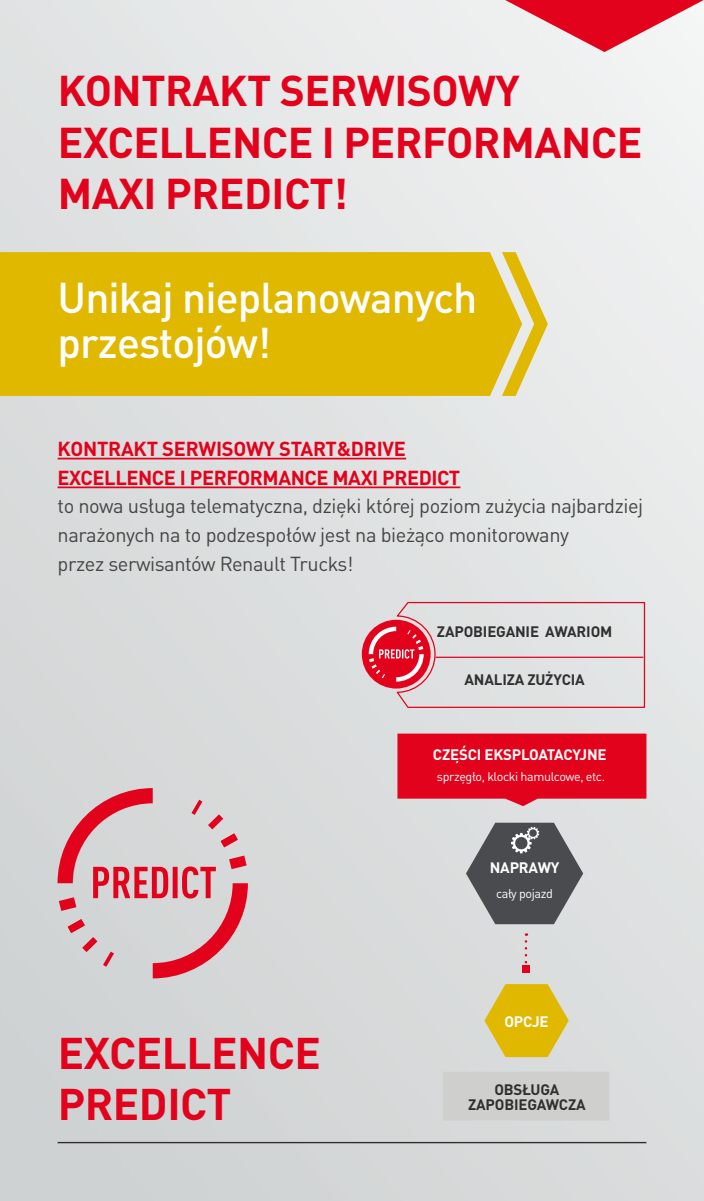
<style>
.page{position:relative;width:704px;height:1201px;background:#fff}
.page>*{position:absolute;margin:0;border:0;box-sizing:border-box;transform-origin:0 0}
.t1{font:700 43.75px/51.2px "DIN Pro";letter-spacing:-.01em;color:#e3021b}
.t2{font:700 42.5px/51.2px "DIN Pro";letter-spacing:-.01em;color:#e3021b}
.t3{font:500 42.5px/45px "DIN Pro";letter-spacing:-.02em;color:#fff}
.t4{font:20px/28.8px "DIN Pro";letter-spacing:-.02em;color:#454545}
.t5{font:700 20px/28.8px "DIN Pro";letter-spacing:-.02em;color:#e3021b}
.t6{font:700 15px/15px "DIN Pro";letter-spacing:-.01em;color:#303030;text-align:center}
.t7{font:700 15px "DIN Pro";letter-spacing:-.01em;color:#fff}
.t8{font:12.5px "DIN Pro";letter-spacing:-.03em;color:#fff}
</style>
<div class="page">
<div style="left:0;top:0;width:703px;height:1200px;background:linear-gradient(to right,#d5d8d8,#e7e8e9)"></div>
<hr style="left:58px;top:1141px;width:588px;height:1px;background:#303030">
<svg style="left:505px;top:0;width:198px;height:52px"></svg>
<hr style="left:58px;top:457px;width:348px;height:2px;background:#e3021b">
<hr style="left:58px;top:486px;width:402px;height:2px;background:#e3021b">
<div style="left:443px;top:1071px;width:166px;height:49px;background:#cfcfce"></div>
<svg style="left:397px;top:733px;width:249px;height:73px;background:#e2192f"></svg>
<svg style="left:484px;top:983px;width:84px;height:73px;background:#dec138"></svg>
<svg style="left:466px;top:822px;width:117px;height:102px;background:#717375"></svg>
<svg style="left:524px;top:941px;width:3px;height:23px"></svg>
<div style="left:522px;top:964px;width:7px;height:8px;background:#e3021b"></div>
<svg style="left:361px;top:619px;width:69px;height:69px"></svg>
<svg style="left:368px;top:601px;width:277px;height:107px;background:#e1c4c8"></svg>
<svg style="left:58px;top:787px;width:190px;height:191px;background:#d7afb4"></svg>
<div style="left:0;top:252px;width:502px;height:144px;background:#e0b800"></div>
<svg style="left:502px;top:252px;width:45px;height:144px;background:#e4d382"></svg>
<h2 class="t2" style="left:58px;top:60px;width:586px">KONTRAKT SERWISOWY<br>EXCELLENCE I PERFORMANCE<br>MAXI PREDICT!</h2>
<h2 class="t3" style="left:58px;top:270px;width:421px">Unikaj nieplanowanych przestojów!</h2>
<p class="t5" style="left:57px;top:432px;width:404px">KONTRAKT SERWISOWY START&amp;DRIVE<br>EXCELLENCE I PERFORMANCE MAXI PREDICT</p>
<p class="t4" style="left:57px;top:489px;width:587px">to nowa usługa telematyczna, dzięki której poziom zużycia najbardziej narażonych na to podzespołów jest na bieżąco monitorowany<br>przez serwisantów Renault Trucks!</p>
<p class="t6" style="left:437px;top:622px;width:177px">ZAPOBIEGANIE AWARIOM</p>
<p class="t6" style="left:464px;top:670px;width:122px">ANALIZA ZUŻYCIA</p>
<p class="t7" style="left:433px;top:741px;width:175px">CZĘŚCI EKSPLOATACYJNE</p>
<p class="t8" style="left:436px;top:766px;width:169px">sprzęgło, klocki hamulcowe, etc.</p>
<p class="t7" style="left:489px;top:854px;width:71px">NAPRAWY</p>
<p class="t8" style="left:496px;top:882px;width:58px">cały pojazd</p>
<h1 class="t1" style="left:58px;top:1021px;width:264px">EXCELLENCE<br>PREDICT</h1>
<p class="t7" style="left:504px;top:1008px;width:46px">OPCJE</p>
<p class="t6" style="left:468px;top:1079px;width:119px">OBSŁUGA<br>ZAPOBIEGAWCZA</p>
</div>
